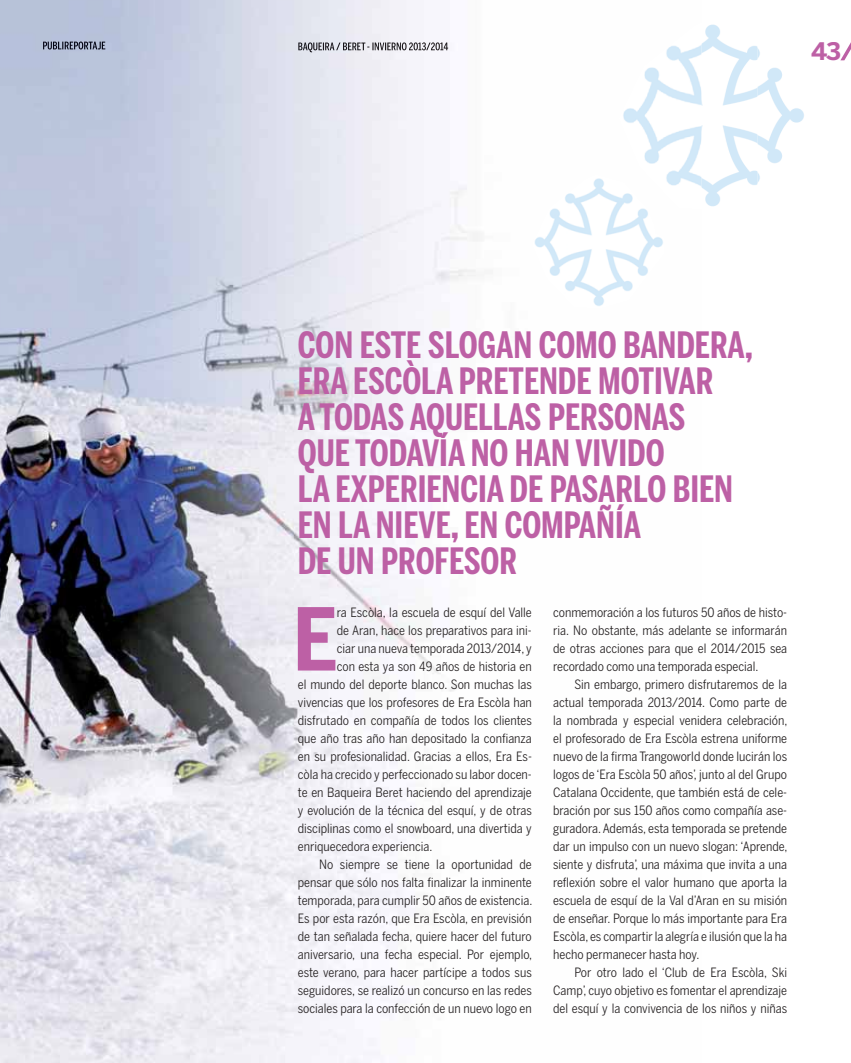
<style>
.page{position:relative;width:851px;height:1063px;background:#fff}
.page>*{position:absolute;margin:0;border:0;box-sizing:border-box;transform-origin:0 0}
.t1{font:700 85.65px "Benton Sans Cond";color:#bd60a5}
.t2{font:700 36px/36px "Benton Sans Comp";color:#bd60a5}
.t3{font:700 24px "Benton Sans";color:#bd60a5}
.t4{font:12.75px/18px "Benton Sans Cond";color:#231f20;text-align:justify}
</style>
<div class="page">
<img style="left:0;top:0;width:480px;height:1063px">
<svg style="left:840px;top:44px;width:10px;height:16px"></svg>
<img style="left:757px;top:47px;width:47px;height:137px">
<img style="left:701px;top:24px;width:56px;height:183px">
<img style="left:623px;top:45px;width:78px;height:141px">
<img style="left:534px;top:174px;width:130px;height:132px">
<img style="left:43px;top:49px;width:62px;height:1px">
<img style="left:43px;top:42px;width:62px;height:7px">
<img style="left:406px;top:42px;width:42px;height:10px">
<img style="left:298px;top:42px;width:108px;height:10px">
<h3 class="t3" style="left:810px;top:43px;width:32px">43</h3>
<h2 class="t2" style="left:298px;top:331px;width:457px">CON ESTE SLOGAN COMO BANDERA,<br>ERA ESCÒLA PRETENDE MOTIVAR<br>A TODAS AQUELLAS PERSONAS<br>QUE TODAVÍA NO HAN VIVIDO<br>LA EXPERIENCIA DE PASARLO BIEN<br>EN LA NIEVE, EN COMPAÑÍA<br>DE UN PROFESOR</h2>
<h1 class="t1" style="left:292px;top:607px;width:47px">E</h1>
<p class="t4" style="left:337px;top:604px;width:196px">ra Escòla, la escuela de esquí del Valle</p>
<p class="t4" style="left:337px;top:622px;width:196px">de Aran, hace los preparativos para ini-</p>
<p class="t4" style="left:337px;top:640px;width:196px">ciar una nueva temporada 2013/2014, y</p>
<p class="t4" style="left:337px;top:658px;width:196px">con esta ya son 49 años de historia en</p>
<p class="t4" style="left:298px;top:676px;width:235px">el mundo del deporte blanco. Son muchas las</p>
<p class="t4" style="left:298px;top:694px;width:235px">vivencias que los profesores de Era Escòla han</p>
<p class="t4" style="left:298px;top:712px;width:235px">disfrutado en compañía de todos los clientes</p>
<p class="t4" style="left:298px;top:730px;width:235px">que año tras año han depositado la confianza</p>
<p class="t4" style="left:298px;top:748px;width:235px">en su profesionalidad. Gracias a ellos, Era Es-</p>
<p class="t4" style="left:298px;top:766px;width:235px">còla ha crecido y perfeccionado su labor docen-</p>
<p class="t4" style="left:298px;top:784px;width:235px">te en Baqueira Beret haciendo del aprendizaje</p>
<p class="t4" style="left:298px;top:802px;width:235px">y evolución de la técnica del esquí, y de otras</p>
<p class="t4" style="left:298px;top:820px;width:235px">disciplinas como el snowboard, una divertida y</p>
<p class="t4" style="left:298px;top:838px;width:136px">enriquecedora experiencia.</p>
<p class="t4" style="left:319px;top:856px;width:214px">No siempre se tiene la oportunidad de</p>
<p class="t4" style="left:298px;top:874px;width:235px">pensar que sólo nos falta finalizar la inminente</p>
<p class="t4" style="left:298px;top:892px;width:236px">temporada, para cumplir 50 años de existencia.</p>
<p class="t4" style="left:298px;top:910px;width:235px">Es por esta razón, que Era Escòla, en previsión</p>
<p class="t4" style="left:298px;top:928px;width:235px">de tan señalada fecha, quiere hacer del futuro</p>
<p class="t4" style="left:298px;top:946px;width:236px">aniversario, una fecha especial. Por ejemplo,</p>
<p class="t4" style="left:298px;top:964px;width:235px">este verano, para hacer partícipe a todos sus</p>
<p class="t4" style="left:298px;top:982px;width:235px">seguidores, se realizó un concurso en las redes</p>
<p class="t4" style="left:298px;top:1000px;width:235px">sociales para la confección de un nuevo logo en</p>
<p class="t4" style="left:553px;top:604px;width:235px">conmemoración a los futuros 50 años de histo&shy;ria. No obstante, más adelante se informarán de otras acciones para que el 2014/2015 sea recordado como una temporada especial.</p>
<p class="t4" style="left:553px;top:676px;width:236px;text-indent:21px">Sin embargo, primero disfrutaremos de la actual temporada 2013/2014. Como parte de la nombrada y especial venidera celebración, el profesorado de Era Escòla estrena uniforme nuevo de la firma Trangoworld donde lucirán los logos de ‘Era Escòla 50 años’, junto al del Grupo Catalana Occidente, que también está de cele&shy;bración por sus 150 años como compañía ase&shy;guradora. Además, esta temporada se pretende dar un impulso con un nuevo slogan: ‘Aprende, siente y disfruta’, una máxima que invita a una reflexión sobre el valor humano que aporta la escuela de esquí de la Val d’Aran en su misión de enseñar. Porque lo más importante para Era Escòla, es compartir la alegría e ilusión que la ha hecho permanecer hasta hoy.</p>
<p class="t4" style="left:553px;top:964px;width:235px;text-indent:21px">Por otro lado el ‘Club de Era Escòla, Ski Camp’, cuyo objetivo es fomentar el aprendizaje del esquí y la convivencia de los niños y niñas</p>
</div>
